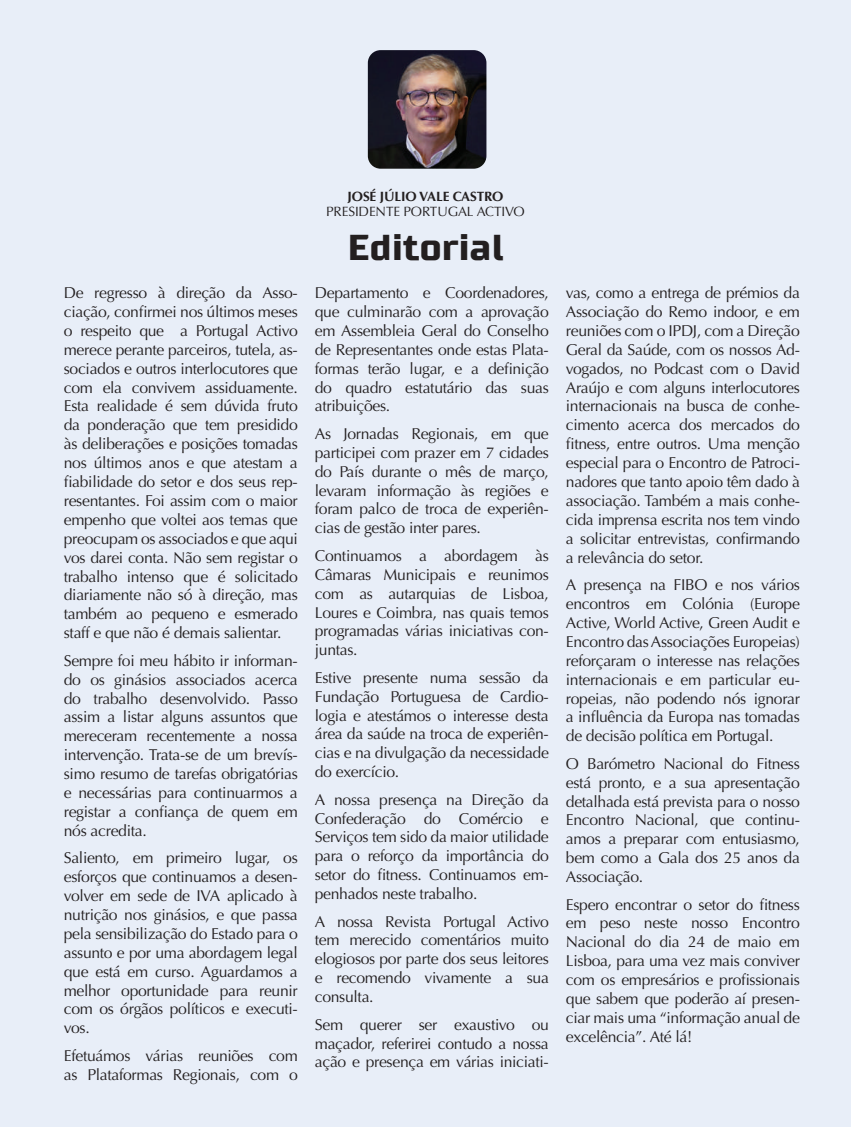
<style>
.page{position:relative;width:851px;height:1127px;background:#fff}
.page>*{position:absolute;margin:0;border:0;box-sizing:border-box;transform-origin:0 0}
.t1{font:700 36px "Supermolot";color:#231f20}
.t2{font:15.75px/18.9px "Optima";letter-spacing:-.02em;color:#231f20;text-align:justify}
.t3{font:13.5px "Optima";letter-spacing:-.01em;color:#231f20}
.t4{font:700 13.5px "Optima";letter-spacing:-.01em;color:#231f20}
</style>
<div class="page">
<div style="left:0;top:0;width:850px;height:1127px;background:#e8eef8"></div>
<img style="left:368px;top:50px;width:118px;height:119px">
<p class="t2" style="left:64px;top:283px;width:235px">De regresso à direção da Asso&shy;ciação, confirmei nos últimos meses o respeito que a Portugal Activo merece perante parceiros, tutela, as&shy;sociados e outros interlocutores que com ela convivem assiduamente.<br>Esta realidade é sem dúvida fruto da ponderação que tem presidido às deliberações e posições tomadas nos últimos anos e que atestam a fiabilidade do setor e dos seus rep&shy;resentantes. Foi assim com o maior empenho que voltei aos temas que preocupam os associados e que aqui vos darei conta. Não sem registar o trabalho intenso que é solicitado diariamente não só à direção, mas também ao pequeno e esmerado staff e que não é demais salientar.</p>
<p class="t2" style="left:64px;top:651px;width:235px">Sempre foi meu hábito ir informan&shy;do os ginásios associados acerca do trabalho desenvolvido. Passo assim a listar alguns assuntos que mereceram recentemente a nossa intervenção. Trata-se de um brevís&shy;simo resumo de tarefas obrigatórias e necessárias para continuarmos a registar a confiança de quem em nós acredita.</p>
<p class="t2" style="left:64px;top:849px;width:235px">Saliento, em primeiro lugar, os esforços que continuamos a desen&shy;volver em sede de IVA aplicado à nutrição nos ginásios, e que passa pela sensibilização do Estado para o assunto e por uma abordagem legal que está em curso. Aguardamos a melhor oportunidade para reunir com os órgãos políticos e executi&shy;vos.</p>
<p class="t2" style="left:64px;top:1046px;width:235px">Efetuámos várias reuniões com as Plataformas Regionais, com o</p>
<p class="t4" style="left:347px;top:189px;width:157px">JOSÉ JÚLIO VALE CASTRO</p>
<p class="t3" style="left:326px;top:204px;width:200px">PRESIDENTE PORTUGAL ACTIVO</p>
<h1 class="t1" style="left:347px;top:226px;width:158px">Editorial</h1>
<p class="t2" style="left:315px;top:283px;width:235px">Departamento e Coordenadores, que culminarão com a aprovação em Assembleia Geral do Conselho de Representantes onde estas Plata&shy;formas terão lugar, e a definição do quadro estatutário das suas atribuições.</p>
<p class="t2" style="left:315px;top:424px;width:235px">As Jornadas Regionais, em que participei com prazer em 7 cidades do País durante o mês de março, levaram informação às regiões e foram palco de troca de experiên&shy;cias de gestão inter pares.</p>
<p class="t2" style="left:315px;top:546px;width:235px">Continuamos a abordagem às Câmaras Municipais e reunimos com as autarquias de Lisboa, Loures e Coimbra, nas quais temos programadas várias iniciativas con&shy;juntas.</p>
<p class="t2" style="left:315px;top:668px;width:235px">Estive presente numa sessão da Fundação Portuguesa de Cardio&shy;logia e atestámos o interesse desta área da saúde na troca de experiên&shy;cias e na divulgação da necessidade do exercício.</p>
<p class="t2" style="left:315px;top:790px;width:235px">A nossa presença na Direção da Confederação do Comércio e Serviços tem sido da maior utilidade para o reforço da importância do setor do fitness. Continuamos em&shy;penhados neste trabalho.</p>
<p class="t2" style="left:315px;top:912px;width:235px">A nossa Revista Portugal Activo tem merecido comentários muito elogiosos por parte dos seus leitores e recomendo vivamente a sua consulta.</p>
<p class="t2" style="left:315px;top:1015px;width:235px">Sem querer ser exaustivo ou maçador, referirei contudo a nossa ação e presença em várias iniciati-</p>
<p class="t2" style="left:566px;top:283px;width:235px">vas, como a entrega de prémios da Associação do Remo indoor, e em reuniões com o IPDJ, com a Direção Geral da Saúde, com os nossos Ad&shy;vogados, no Podcast com o David Araújo e com alguns interlocutores internacionais na busca de conhe&shy;cimento acerca dos mercados do fitness, entre outros. Uma menção especial para o Encontro de Patroci&shy;nadores que tanto apoio têm dado à associação. Também a mais conhe&shy;cida imprensa escrita nos tem vindo a solicitar entrevistas, confirmando a relevância do setor.</p>
<p class="t2" style="left:566px;top:575px;width:235px">A presença na FIBO e nos vários encontros em Colónia (Europe Active, World Active, Green Audit e Encontro das Associações Europeias) reforçaram o interesse nas relações internacionais e em particular eu&shy;ropeias, não podendo nós ignorar a influência da Europa nas tomadas de decisão política em Portugal.</p>
<p class="t2" style="left:566px;top:754px;width:235px">O Barómetro Nacional do Fitness está pronto, e a sua apresentação detalhada está prevista para o nosso Encontro Nacional, que continu&shy;amos a preparar com entusiasmo, bem como a Gala dos 25 anos da Associação.</p>
<p class="t2" style="left:566px;top:895px;width:235px">Espero encontrar o setor do fitness em peso neste nosso Encontro Nacional do dia 24 de maio em Lisboa, para uma vez mais conviver com os empresários e profissionais que sabem que poderão aí presen&shy;ciar mais uma “informação anual de excelência”. Até lá!</p>
</div>
